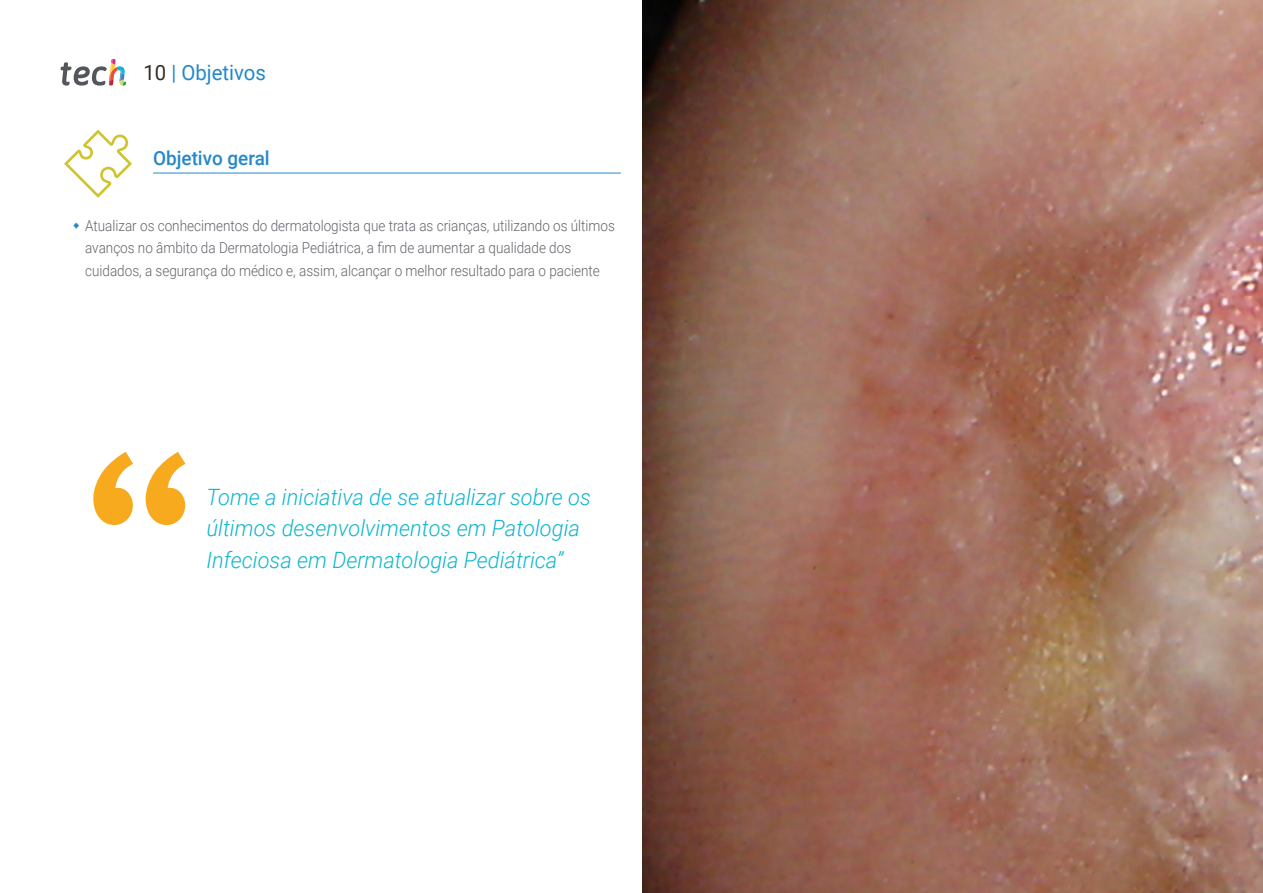
<style>
.page{position:relative;width:1263px;height:893px;background:#fff}
.page>*{position:absolute;margin:0;border:0;box-sizing:border-box;transform-origin:0 0}
.t1{font:italic 300 22.5px/31.5px "Roboto";color:#0fb6cf}
.t2{font:21px "Roboto";color:#2488c9}
.t3{font:500 19.5px "Roboto";color:#2488c9}
.t4{font:300 15px/22.5px "Roboto";color:#61646a;scale:.9 1}
.s1{color:#312e20}
</style>
<div class="page">
<hr style="left:153px;top:173px;width:468px;height:1px;background:#2488c9">
<svg style="left:64px;top:130px;width:68px;height:68px"></svg>
<img style="left:642px;top:0;width:621px;height:893px">
<svg style="left:61px;top:59px;width:65px;height:27px"></svg>
<svg style="left:93px;top:452px;width:92px;height:73px"></svg>
<h2 class="t2" style="left:144px;top:57px;width:124px"><span class="s1">10</span> | Objetivos</h2>
<h3 class="t3" style="left:153px;top:144px;width:118px">Objetivo geral</h3>
<p class="t4" style="left:85px;top:213px;width:590px">Atualizar os conhecimentos do dermatologista que trata as crianças, utilizando os últimos avanços no âmbito da Dermatologia Pediátrica, a fim de aumentar a qualidade dos cuidados, a segurança do médico e, assim, alcançar o melhor resultado para o paciente</p>
<h1 class="t1" style="left:206px;top:480px;width:386px">Tome a iniciativa de se atualizar sobre os últimos desenvolvimentos em Patologia<br>Infeciosa em Dermatologia Pediátrica’’</h1>
</div>
